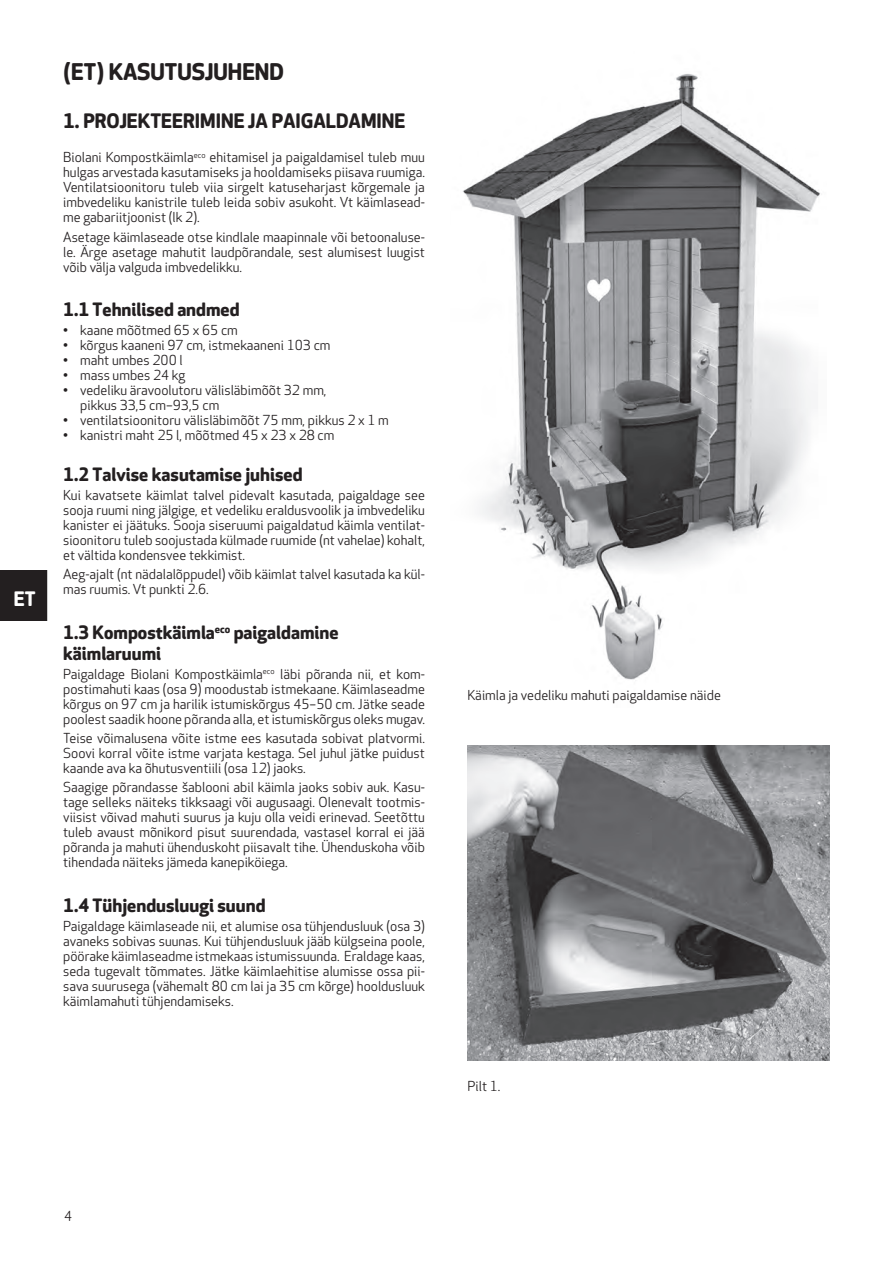
<style>
.page{position:relative;width:894px;height:1263px;background:#fff}
.page>*{position:absolute;margin:0;border:0;box-sizing:border-box;transform-origin:0 0}
.t1{font:700 22.5px "Apex Rounded";color:#231f20}
.t2{font:700 19.5px "Apex Rounded";color:#231f20}
.t3{font:700 19.5px "Apex Rounded";color:#fff}
.t4{font:700 18px/21px "Apex Rounded";color:#231f20}
.t5{font:13.5px/15px "Apex Rounded";color:#231f20;text-align:justify}
</style>
<div class="page">
<div style="left:0;top:570px;width:47px;height:51px;background:#231f20"></div>
<img style="left:463px;top:74px;width:357px;height:606px">
<img style="left:467px;top:745px;width:362px;height:315px">
<h2 class="t3" style="left:14px;top:587px;width:23px">ET</h2>
<h1 class="t1" style="left:63px;top:59px;width:222px">(ET) KASUTUSJUHEND</h1>
<h2 class="t2" style="left:63px;top:109px;width:343px">1. PROJEKTEERIMINE JA PAIGALDAMINE</h2>
<p class="t5" style="left:63px;top:150px;width:363px">Biolani Kompostkäimla<sup>eco</sup> ehitamisel ja paigaldamisel tuleb muu hulgas arvestada kasutamiseks ja hooldamiseks piisava ruumiga.<br>Ventilatsioonitoru tuleb viia sirgelt katuseharjast kõrgemale ja imbvedeliku kanistrile tuleb leida sobiv asukoht. Vt käimlasead&shy;me gabariitjoonist (lk 2).</p>
<p class="t5" style="left:63px;top:230px;width:363px">Asetage käimlaseade otse kindlale maapinnale või betoonaluse&shy;le. Ärge asetage mahutit laudpõrandale, sest alumisest luugist võib välja valguda imbvedelikku.</p>
<h3 class="t4" style="left:63px;top:299px;width:178px">1.1 Tehnilised andmed</h3>
<p class="t5" style="left:63px;top:323px;width:176px">• kaane mõõtmed 65 x 65 cm</p>
<p class="t5" style="left:63px;top:338px;width:269px">• kõrgus kaaneni 97 cm, istmekaaneni 103 cm</p>
<p class="t5" style="left:63px;top:353px;width:121px">• maht umbes 200 l</p>
<p class="t5" style="left:63px;top:368px;width:124px">• mass umbes 24 kg</p>
<p class="t5" style="left:80px;top:383px;width:248px;text-indent:-17px">• vedeliku äravoolutoru välisläbimõõt 32 mm, pikkus 33,5 cm–93,5 cm</p>
<p class="t5" style="left:63px;top:413px;width:327px">• ventilatsioonitoru välisläbimõõt 75 mm, pikkus 2 x 1 m</p>
<p class="t5" style="left:63px;top:428px;width:272px">• kanistri maht 25 l, mõõtmed 45 x 23 x 28 cm</p>
<h3 class="t4" style="left:63px;top:464px;width:241px">1.2 Talvise kasutamise juhised</h3>
<p class="t5" style="left:63px;top:488px;width:363px">Kui kavatsete käimlat talvel pidevalt kasutada, paigaldage see sooja ruumi ning jälgige, et vedeliku eraldusvoolik ja imbvedeliku kanister ei jäätuks. Sooja siseruumi paigaldatud käimla ventilat&shy;sioonitoru tuleb soojustada külmade ruumide (nt vahelae) kohalt, et vältida kondensvee tekkimist.</p>
<p class="t5" style="left:63px;top:567px;width:363px">Aeg-ajalt (nt nädalalõppudel) võib käimlat talvel kasutada ka kül&shy;mas ruumis. Vt punkti 2.6.</p>
<h3 class="t4" style="left:63px;top:622px;width:277px">1.3 Kompostkäimla<sup>eco</sup> paigaldamine käimlaruumi</h3>
<p class="t5" style="left:63px;top:667px;width:363px">Paigaldage Biolani Kompostkäimla<sup>eco</sup> läbi põranda nii, et kom&shy;postimahuti kaas (osa 9) moodustab istmekaane. Käimlaseadme kõrgus on 97 cm ja harilik istumiskõrgus 45–50 cm. Jätke seade poolest saadik hoone põranda alla, et istumiskõrgus oleks mugav.</p>
<p class="t5" style="left:63px;top:731px;width:363px">Teise võimalusena võite istme ees kasutada sobivat platvormi.<br>Soovi korral võite istme varjata kestaga. Sel juhul jätke puidust kaande ava ka õhutusventiili (osa 12) jaoks.</p>
<p class="t5" style="left:63px;top:780px;width:363px">Saagige põrandasse šablooni abil käimla jaoks sobiv auk. Kasu&shy;tage selleks näiteks tikksaagi või augusaagi. Olenevalt tootmis&shy;viisist võivad mahuti suurus ja kuju olla veidi erinevad. Seetõttu tuleb avaust mõnikord pisut suurendada, vastasel korral ei jää põranda ja mahuti ühenduskoht piisavalt tihe. Ühenduskoha võib tihendada näiteks jämeda kanepiköiega.</p>
<h3 class="t4" style="left:63px;top:895px;width:204px">1.4 Tühjendusluugi suund</h3>
<p class="t5" style="left:63px;top:919px;width:363px">Paigaldage käimlaseade nii, et alumise osa tühjendusluuk (osa 3) avaneks sobivas suunas. Kui tühjendusluuk jääb külgseina poole, pöörake käimlaseadme istmekaas istumissuunda. Eraldage kaas, seda tugevalt tõmmates. Jätke käimlaehitise alumisse ossa pii&shy;sava suurusega (vähemalt 80 cm lai ja 35 cm kõrge) hooldusluuk käimlamahuti tühjendamiseks.</p>
<p class="t5" style="left:467px;top:689px;width:255px">Käimla ja vedeliku mahuti paigaldamise näide</p>
<p class="t5" style="left:467px;top:1079px;width:34px">Pilt 1.</p>
<p class="t5" style="left:64px;top:1209px;width:10px">4</p>
</div>
